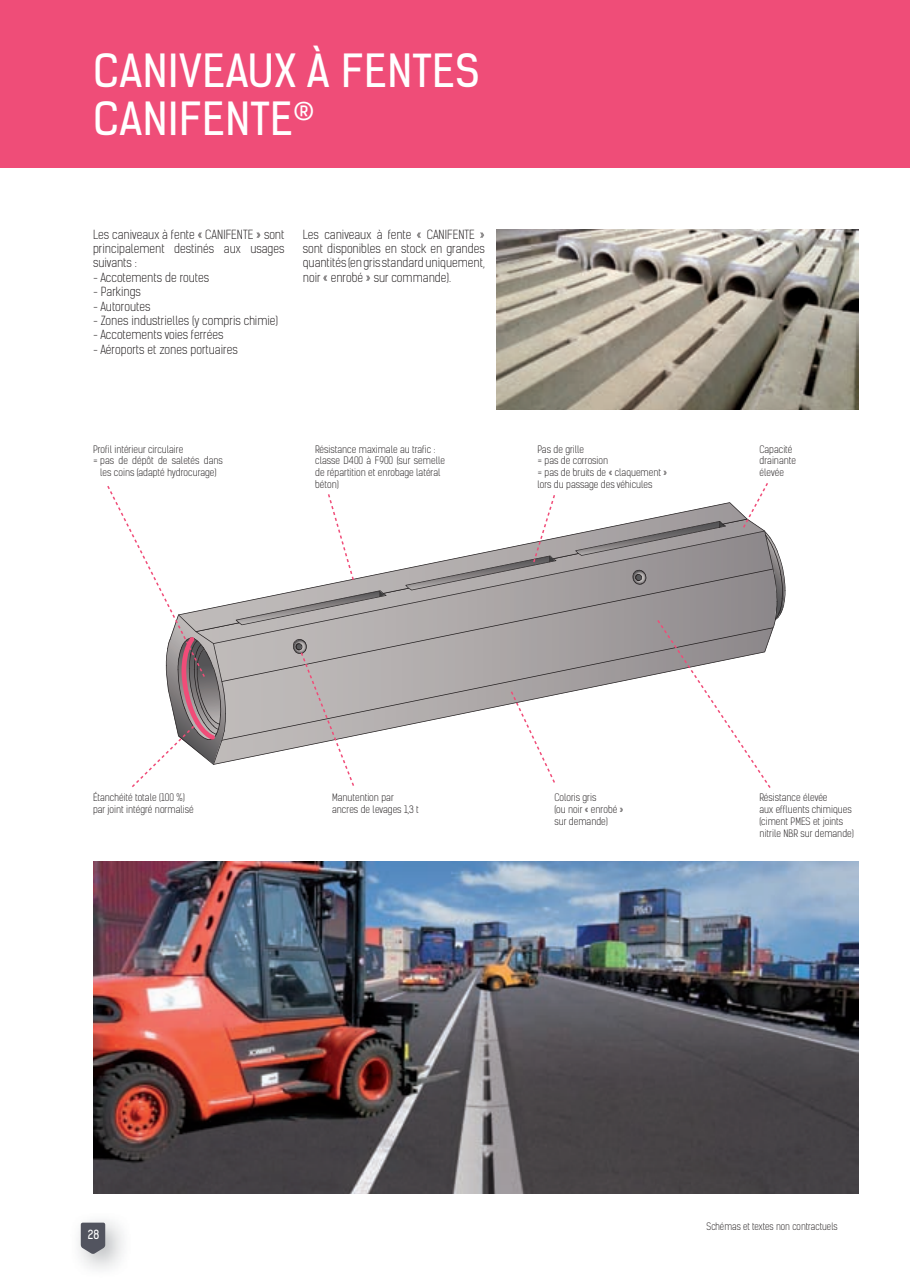
<style>
.page{position:relative;width:910px;height:1280px;background:#fff}
.page>*{position:absolute;margin:0;border:0;box-sizing:border-box;transform-origin:0 0}
.t1{font:43.5px/48px "Kelson Sans Regular BG";letter-spacing:.015em;color:#fff}
.t2{font:300 12px/14.4px "Kelson Sans";color:#231f20;text-align:justify}
.t3{font:12px "Kelson Sans Regular BG";color:#fff;scale:.9 1}
.t4{font:300 9.75px/11.7px "Kelson Sans";color:#231f20}
.t5{font:300 9.75px "Kelson Sans";color:#231f20;scale:.95 1}
</style>
<div class="page">
<img style="left:78px;top:1221px;width:46px;height:48px">
<svg style="left:81px;top:1222px;width:24px;height:32px"></svg>
<div style="left:0;top:0;width:910px;height:167px;background:#ef4d78"></div>
<svg style="left:226px;top:682px;width:350px;height:81px"></svg>
<svg style="left:226px;top:644px;width:350px;height:38px;background:#b0abab"></svg>
<svg style="left:226px;top:632px;width:350px;height:12px;background:#afabab"></svg>
<svg style="left:226px;top:533px;width:350px;height:99px"></svg>
<svg style="left:236px;top:591px;width:149px;height:34px;background:#aeaaaa"></svg>
<svg style="left:107px;top:486px;width:119px;height:301px"></svg>
<svg style="left:293px;top:639px;width:61px;height:147px"></svg>
<svg style="left:511px;top:691px;width:44px;height:92px"></svg>
<svg style="left:576px;top:483px;width:209px;height:305px"></svg>
<svg style="left:406px;top:495px;width:149px;height:95px"></svg>
<svg style="left:328px;top:494px;width:26px;height:86px"></svg>
<img style="left:497px;top:230px;width:361px;height:180px">
<img style="left:93px;top:861px;width:765px;height:333px">
<h1 class="t1" style="left:93px;top:47px;width:388px">CANIVEAUX À FENTES<br>CANIFENTE<sup>®</sup></h1>
<p class="t2" style="left:93px;top:227px;width:193px">Les caniveaux à fente « CANIFENTE » sont principalement destinés aux usages suivants :</p>
<p class="t2" style="left:93px;top:270px;width:118px">- Accotements de routes</p>
<p class="t2" style="left:93px;top:285px;width:49px">- Parkings</p>
<p class="t2" style="left:93px;top:299px;width:59px">- Autoroutes</p>
<p class="t2" style="left:93px;top:314px;width:187px">- Zones industrielles (y compris chimie)</p>
<p class="t2" style="left:93px;top:328px;width:132px">- Accotements voies ferrées</p>
<p class="t2" style="left:93px;top:342px;width:146px">- Aéroports et zones portuaires</p>
<p class="t2" style="left:303px;top:227px;width:184px">Les caniveaux à fente « CANIFENTE » sont disponibles en stock en grandes quantités (en gris standard uniquement, noir « enrobé » sur commande).</p>
<p class="t4" style="left:93px;top:443px;width:92px">Profil intérieur circulaire</p>
<p class="t4" style="left:93px;top:455px;width:131px">= pas de dépôt de saletés dans</p>
<p class="t4" style="left:100px;top:467px;width:118px">les coins (adapté hydrocurage)</p>
<p class="t4" style="left:315px;top:443px;width:131px">Résistance maximale au trafic : classe D400 à F900 (sur semelle de répartition et enrobage latéral béton)</p>
<p class="t4" style="left:537px;top:443px;width:131px">Pas de grille<br>= pas de corrosion<br>= pas de bruits de « claquement » lors du passage des véhicules</p>
<p class="t4" style="left:760px;top:443px;width:38px">Capacité drainante élevée</p>
<p class="t4" style="left:93px;top:792px;width:102px">Étanchéité totale (100 %) par joint intégré normalisé</p>
<p class="t4" style="left:332px;top:792px;width:88px">Manutention par ancres de levages 1,3 t</p>
<p class="t4" style="left:554px;top:792px;width:70px">Coloris gris<br>(ou noir « enrobé » sur demande)</p>
<p class="t4" style="left:760px;top:792px;width:96px">Résistance élevée<br>aux effluents chimiques (ciment PMES et joints nitrile NBR sur demande)</p>
<p class="t3" style="left:88px;top:1227px;width:14px">28</p>
<p class="t5" style="left:706px;top:1220px;width:140px">Schémas et textes non contractuels</p>
</div>
